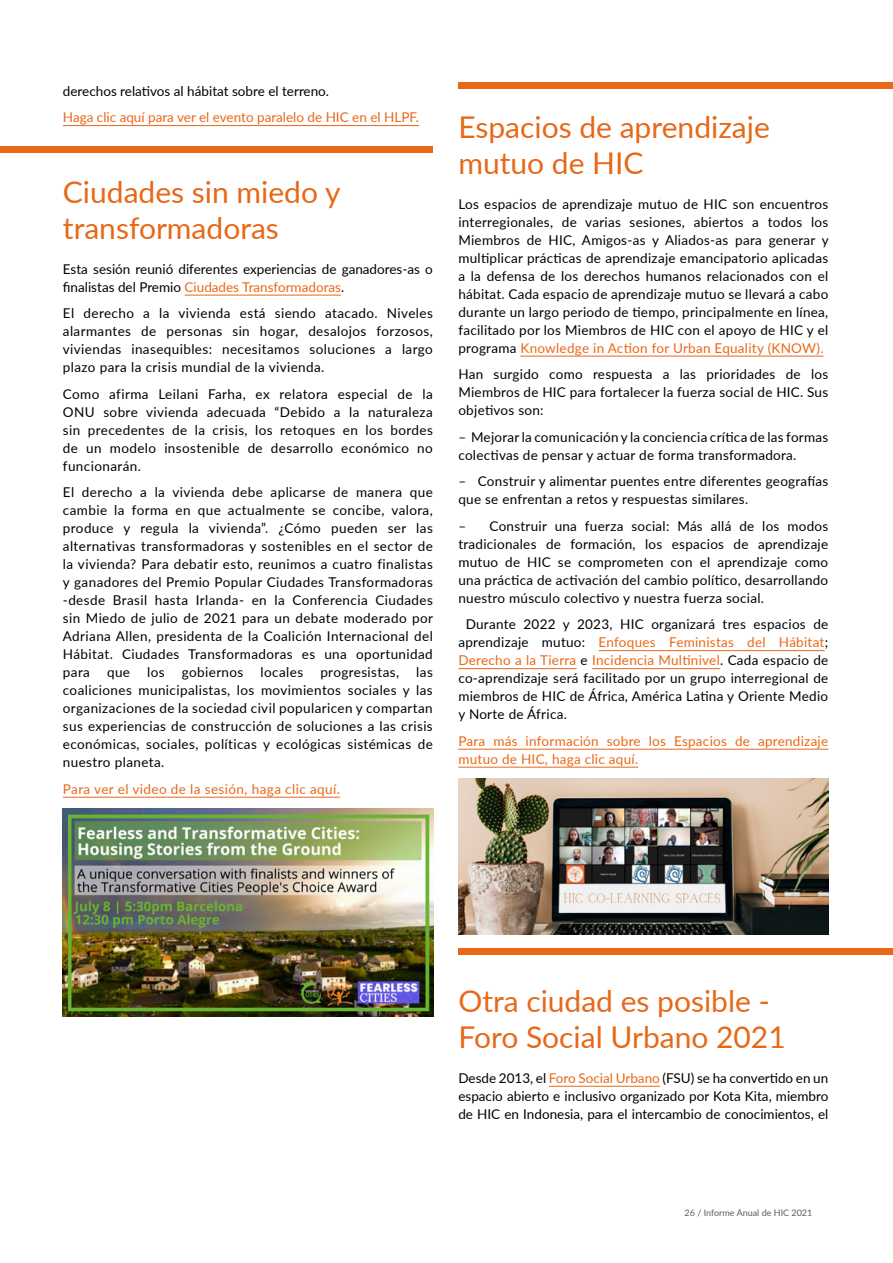
<style>
.page{position:relative;width:893px;height:1263px;background:#fff}
.page>*{position:absolute;margin:0;border:0;box-sizing:border-box;transform-origin:0 0}
.t1{font:30px/36px "Lato";color:#e86818}
.t2{font:13.5px/18px "Lato";letter-spacing:.02em;color:#000;text-align:justify}
.t3{font:13.5px/18px "Lato";color:#000}
.t4{font:13.5px/18px "Lato";letter-spacing:.02em;color:#e86818}
.t5{font:13.5px "Lato";color:#e86818}
.t6{font:9px "Lato";color:#5c5b5f}
.s1{color:#e86818}
</style>
<div class="page">
<hr style="left:63px;top:125px;width:356px;height:1px;background:#e86818">
<hr style="left:185px;top:295px;width:156px;height:1px;background:#e86818">
<hr style="left:63px;top:797px;width:277px;height:1px;background:#e86818">
<img style="left:63px;top:809px;width:370px;height:208px">
<hr style="left:520px;top:356px;width:304px;height:1px;background:#e86818">
<hr style="left:599px;top:650px;width:226px;height:1px;background:#e86818">
<hr style="left:458px;top:668px;width:119px;height:1px;background:#e86818">
<hr style="left:592px;top:668px;width:128px;height:1px;background:#e86818">
<hr style="left:458px;top:749px;width:370px;height:1px;background:#e86818">
<hr style="left:458px;top:767px;width:180px;height:1px;background:#e86818">
<hr style="left:549px;top:1086px;width:111px;height:1px;background:#e86818">
<img style="left:458px;top:778px;width:370px;height:156px">
<div style="left:0;top:147px;width:433px;height:6px;background:#e86818"></div>
<div style="left:458px;top:82px;width:435px;height:6px;background:#e86818"></div>
<div style="left:458px;top:948px;width:435px;height:7px;background:#e86818"></div>
<p class="t3" style="left:63px;top:81px;width:268px">derechos relativos al hábitat sobre el terreno.</p>
<p class="t5" style="left:63px;top:108px;width:358px">Haga clic aquí para ver el evento paralelo de HIC en el HLPF.</p>
<h1 class="t1" style="left:63px;top:173px;width:279px">Ciudades sin miedo y transformadoras</h1>
<p class="t3" style="left:63px;top:259px;width:371px">Esta sesión reunió diferentes experiencias de ganadores-as o finalistas del Premio <span class="s1">Ciudades Transformadoras</span>.</p>
<p class="t2" style="left:63px;top:304px;width:371px">El derecho a la vivienda está siendo atacado. Niveles alarmantes de personas sin hogar, desalojos forzosos, viviendas inasequibles: necesitamos soluciones a largo plazo para la crisis mundial de la vivienda.</p>
<p class="t2" style="left:63px;top:384px;width:371px">Como afirma Leilani Farha, ex relatora especial de la ONU sobre vivienda adecuada “Debido a la naturaleza sin precedentes de la crisis, los retoques en los bordes de un modelo insostenible de desarrollo económico no funcionarán.</p>
<p class="t2" style="left:63px;top:483px;width:372px">El derecho a la vivienda debe aplicarse de manera que cambie la forma en que actualmente se concibe, valora, produce y regula la vivienda”. ¿Cómo pueden ser las alternativas transformadoras y sostenibles en el sector de la vivienda? Para debatir esto, reunimos a cuatro finalistas y ganadores del Premio Popular Ciudades Transformadoras -desde Brasil hasta Irlanda- en la Conferencia Ciudades sin Miedo de julio de 2021 para un debate moderado por Adriana Allen, presidenta de la Coalición Internacional del Hábitat. Ciudades Transformadoras es una oportunidad para</p>
<p class="t2" style="left:63px;top:663px;width:371px;text-indent:353px">las coaliciones municipalistas, los movimientos sociales y las organizaciones de la sociedad civil popularicen y compartan sus experiencias de construcción de soluciones a las crisis económicas, sociales, políticas y ecológicas sistémicas de nuestro planeta.</p>
<p class="t4" style="left:63px;top:779px;width:278px">Para ver el video de la sesión, haga clic aquí.</p>
<p class="t2" style="left:107px;top:663px;width:25px">que</p>
<p class="t2" style="left:147px;top:663px;width:19px">los</p>
<p class="t2" style="left:182px;top:663px;width:63px">gobiernos</p>
<p class="t2" style="left:261px;top:663px;width:44px">locales</p>
<p class="t2" style="left:320px;top:663px;width:80px">progresistas,</p>
<h1 class="t1" style="left:458px;top:108px;width:313px">Espacios de aprendizaje mutuo de HIC</h1>
<p class="t2" style="left:458px;top:194px;width:372px">Los espacios de aprendizaje mutuo de HIC son encuentros interregionales, de varias sesiones, abiertos a todos los Miembros de HIC, Amigos-as y Aliados-as para generar y multiplicar prácticas de aprendizaje emancipatorio aplicadas a la defensa de los derechos humanos relacionados con el hábitat. Cada espacio de aprendizaje mutuo se llevará a cabo durante un largo periodo de tiempo, principalmente en línea, facilitado por los Miembros de HIC con el apoyo de HIC y el programa <span class="s1">Knowledge in Action for Urban Equality (KNOW).</span></p>
<p class="t2" style="left:458px;top:365px;width:371px">Han surgido como respuesta a las prioridades de los Miembros de HIC para fortalecer la fuerza social de HIC. Sus objetivos son:</p>
<p class="t2" style="left:458px;top:427px;width:371px">– Mejorar la comunicación y la conciencia crítica de las formas colectivas de pensar y actuar de forma transformadora.</p>
<p class="t2" style="left:458px;top:472px;width:371px">– Construir y alimentar puentes entre diferentes geografías que se enfrentan a retos y respuestas similares.</p>
<p class="t2" style="left:458px;top:516px;width:371px">– Construir una fuerza social: Más allá de los modos tradicionales de formación, los espacios de aprendizaje mutuo de HIC se comprometen con el aprendizaje como una práctica de activación del cambio político, desarrollando nuestro músculo colectivo y nuestra fuerza social.</p>
<p class="t2" style="left:458px;top:615px;width:371px;text-indent:7px">Durante 2022 y 2023, HIC organizará tres espacios de aprendizaje mutuo: <span class="s1">Enfoques Feministas del Hábitat</span>; <span class="s1">Derecho a la Tierra</span> e <span class="s1">Incidencia Multinivel</span>. Cada espacio de co-aprendizaje será facilitado por un grupo interregional de miembros de HIC de África, América Latina y Oriente Medio y Norte de África.</p>
<p class="t4" style="left:458px;top:731px;width:371px">Para más información sobre los Espacios de aprendizaje mutuo de HIC, haga clic aquí.</p>
<h1 class="t1" style="left:458px;top:982px;width:329px">Otra ciudad es posible -<br>Foro Social Urbano 2021</h1>
<p class="t2" style="left:458px;top:1068px;width:371px">Desde 2013, el <span class="s1">Foro Social Urbano</span> (FSU) se ha convertido en un espacio abierto e inclusivo organizado por Kota Kita, miembro de HIC en Indonesia, para el intercambio de conocimientos, el</p>
<p class="t6" style="left:685px;top:1206px;width:129px">26 / Informe Anual de HIC 2021</p>
</div>
